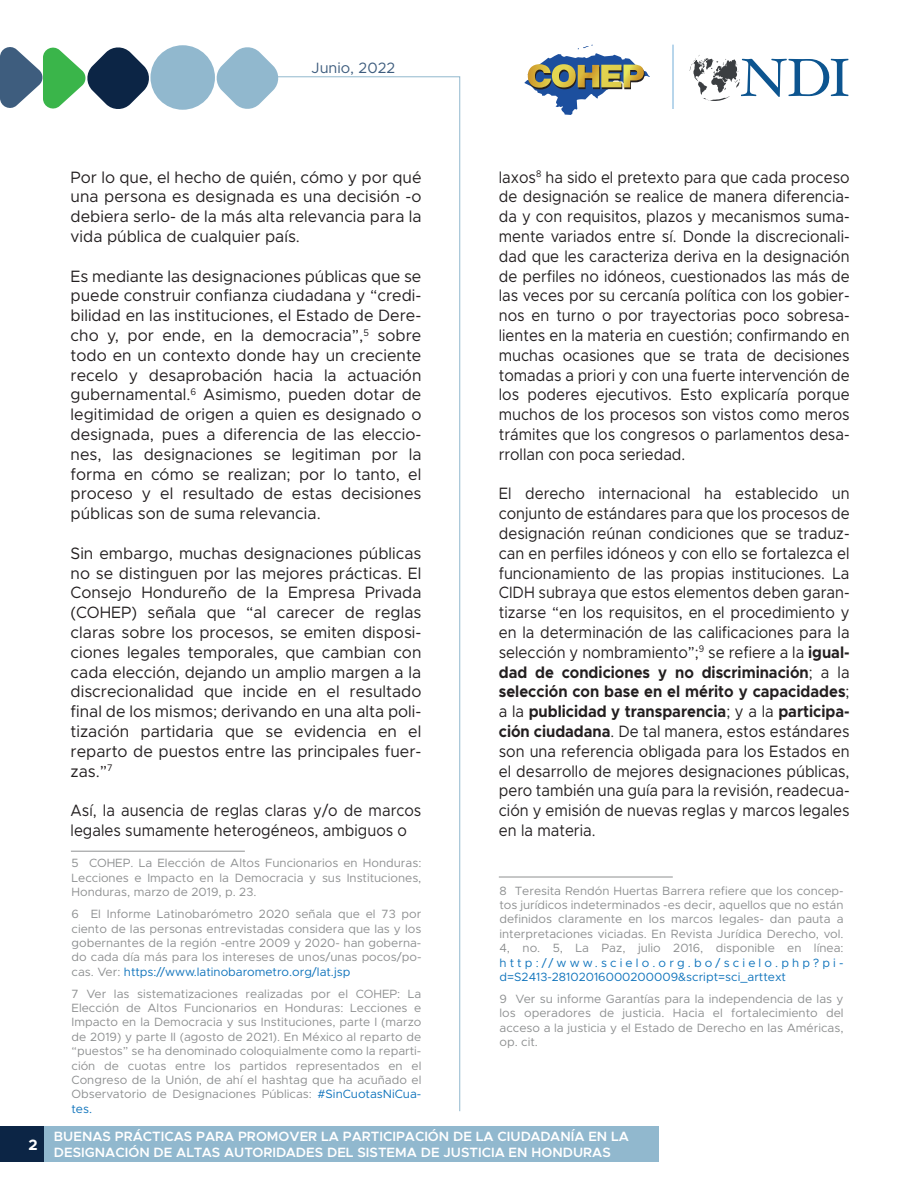
<style>
.page{position:relative;width:918px;height:1188px;background:#fff}
.page>*{position:absolute;margin:0;border:0;box-sizing:border-box;transform-origin:0 0}
.t1{font:16.5px/19.8px "Metropolis";color:#231f20;text-align:justify;scale:.91 1}
.t2{font:16.5px/19.8px "Metropolis";color:#231f20;text-align:justify}
.t3{font:15px "Metropolis";color:#3e5d7e}
.t4{font:700 15px "Metropolis";color:#fff}
.t5{font:600 13.5px/16.2px "Metropolis";color:#fff}
.t6{font:12px/14.4px "Metropolis";color:#8e9091;text-align:justify}
.t7{font:12px/14.4px "Metropolis";color:#1074bc}
.s1{color:#1074bc}
.s2{font-weight:700}
</style>
<div class="page">
<div style="left:0;top:1127px;width:44px;height:35px;background:#0c2545"></div>
<svg style="left:280px;top:76px;width:181px;height:1036px"></svg>
<hr style="left:672px;top:45px;width:2px;height:64px;background:#1074bc">
<svg style="left:524px;top:45px;width:126px;height:70px"></svg>
<svg style="left:690px;top:55px;width:158px;height:46px"></svg>
<div style="left:44px;top:1127px;width:615px;height:35px;background:#91b8ce"></div>
<div style="left:150px;top:45px;width:65px;height:65px;background:#91b8ce;border-radius:50%"></div>
<svg style="left:216px;top:47px;width:64px;height:62px"></svg>
<svg style="left:0;top:47px;width:151px;height:62px"></svg>
<hr style="left:71px;top:851px;width:174px;height:1px;background:#8e9091">
<hr style="left:499px;top:877px;width:174px;height:1px;background:#8e9091">
<p class="t3" style="left:312px;top:58px;width:85px">Junio, 2022</p>
<p class="t2" style="left:71px;top:167px;width:352px">Por lo que, el hecho de quién, cómo y por qué una persona es designada es una decisión -o debiera serlo- de la más alta relevancia para la vida pública de cualquier país.</p>
<p class="t2" style="left:71px;top:266px;width:352px">Es mediante las designaciones públicas que se puede construir confianza ciudadana y “credi&shy;bilidad en las instituciones, el Estado de Dere&shy;cho y, por ende, en la democracia”,<sup>5</sup> sobre todo en un contexto donde hay un creciente recelo y desaprobación hacia la actuación gubernamental.<sup>6</sup> Asimismo, pueden dotar de legitimidad de origen a quien es designado o designada, pues a diferencia de las eleccio&shy;nes, las designaciones se legitiman por la forma en cómo se realizan; por lo tanto, el proceso y el resultado de estas decisiones públicas son de suma relevancia.</p>
<p class="t2" style="left:71px;top:543px;width:352px">Sin embargo, muchas designaciones públicas no se distinguen por las mejores prácticas. El Consejo Hondureño de la Empresa Privada (COHEP) señala que “al carecer de reglas claras sobre los procesos, se emiten disposi&shy;ciones legales temporales, que cambian con cada elección, dejando un amplio margen a la discrecionalidad que incide en el resultado final de los mismos; derivando en una alta poli&shy;tización partidaria que se evidencia en el reparto de puestos entre las principales fuer&shy;zas.”<sup>7</sup></p>
<p class="t1" style="left:71px;top:801px;width:387px">Así, la ausencia de reglas claras y/o de marcos legales sumamente heterogéneos, ambiguos o</p>
<p class="t6" style="left:72px;top:856px;width:351px">5 COHEP. La Elección de Altos Funcionarios en Honduras:<br>Lecciones e Impacto en la Democracia y sus Instituciones, Honduras, marzo de 2019, p. 23.</p>
<p class="t6" style="left:72px;top:907px;width:351px">6 El Informe Latinobarómetro 2020 señala que el 73 por ciento de las personas entrevistadas considera que las y los gobernantes de la región -entre 2009 y 2020- han goberna&shy;do cada día más para los intereses de unos/unas pocos/po&shy;cas. Ver: <span class="s1">https://www.latinobarometro.org/lat.jsp</span></p>
<p class="t6" style="left:72px;top:986px;width:351px">7 Ver las sistematizaciones realizadas por el COHEP: La Elección de Altos Funcionarios en Honduras: Lecciones e Impacto en la Democracia y sus Instituciones, parte I (marzo de 2019) y parte II (agosto de 2021). En México al reparto de “puestos” se ha denominado coloquialmente como la reparti&shy;ción de cuotas entre los partidos representados en el Congreso de la Unión, de ahí el hashtag que ha acuñado el Observatorio de Designaciones Públicas: <span class="s1">#SinCuotasNiCua&shy;tes.</span></p>
<p class="t1" style="left:499px;top:167px;width:387px">laxos<sup>8</sup> ha sido el pretexto para que cada proceso de designación se realice de manera diferencia&shy;da y con requisitos, plazos y mecanismos suma&shy;mente variados entre sí. Donde la discrecionali&shy;dad que les caracteriza deriva en la designación de perfiles no idóneos, cuestionados las más de las veces por su cercanía política con los gobier&shy;nos en turno o por trayectorias poco sobresa&shy;lientes en la materia en cuestión; confirmando en muchas ocasiones que se trata de decisiones tomadas a priori y con una fuerte intervención de los poderes ejecutivos. Esto explicaría porque muchos de los procesos son vistos como meros trámites que los congresos o parlamentos desa&shy;rrollan con poca seriedad.</p>
<p class="t1" style="left:499px;top:484px;width:387px">El derecho internacional ha establecido un conjunto de estándares para que los procesos de designación reúnan condiciones que se traduz&shy;can en perfiles idóneos y con ello se fortalezca el funcionamiento de las propias instituciones. La CIDH subraya que estos elementos deben garan&shy;tizarse “en los requisitos, en el procedimiento y en la determinación de las calificaciones para la selección y nombramiento”;<sup>9</sup> se refiere a la <span class="s2">igual&shy;dad de condiciones y no discriminación</span>; a la <span class="s2">selección con base en el mérito y capacidades</span>; a la <span class="s2">publicidad y transparencia</span>; y a la <span class="s2">participa&shy;ción ciudadana</span>. De tal manera, estos estándares son una referencia obligada para los Estados en el desarrollo de mejores designaciones públicas, pero también una guía para la revisión, readecua&shy;ción y emisión de nuevas reglas y marcos legales en la materia.</p>
<p class="t6" style="left:499px;top:883px;width:346px">8 Teresita Rendón Huertas Barrera refiere que los concep&shy;tos jurídicos indeterminados -es decir, aquellos que no están definidos claramente en los marcos legales- dan pauta a interpretaciones viciadas. En Revista Jurídica Derecho, vol.<br>4, no. 5, La Paz, julio 2016, disponible en línea:</p>
<p class="t7" style="left:499px;top:955px;width:346px">http://www.scielo.org.bo/scielo.php?pi&shy;d=S2413-28102016000200009&amp;script=sci_arttext</p>
<p class="t6" style="left:499px;top:992px;width:346px">9 Ver su informe Garantías para la independencia de las y los operadores de justicia. Hacia el fortalecimiento del acceso a la justicia y el Estado de Derecho en las Américas, op. cit.</p>
<p class="t4" style="left:28px;top:1135px;width:11px">2</p>
<p class="t5" style="left:54px;top:1128px;width:577px">BUENAS PRÁCTICAS PARA PROMOVER LA PARTICIPACIÓN DE LA CIUDADANÍA EN LA<br>DESIGNACIÓN DE ALTAS AUTORIDADES DEL SISTEMA DE JUSTICIA EN HONDURAS</p>
</div>
